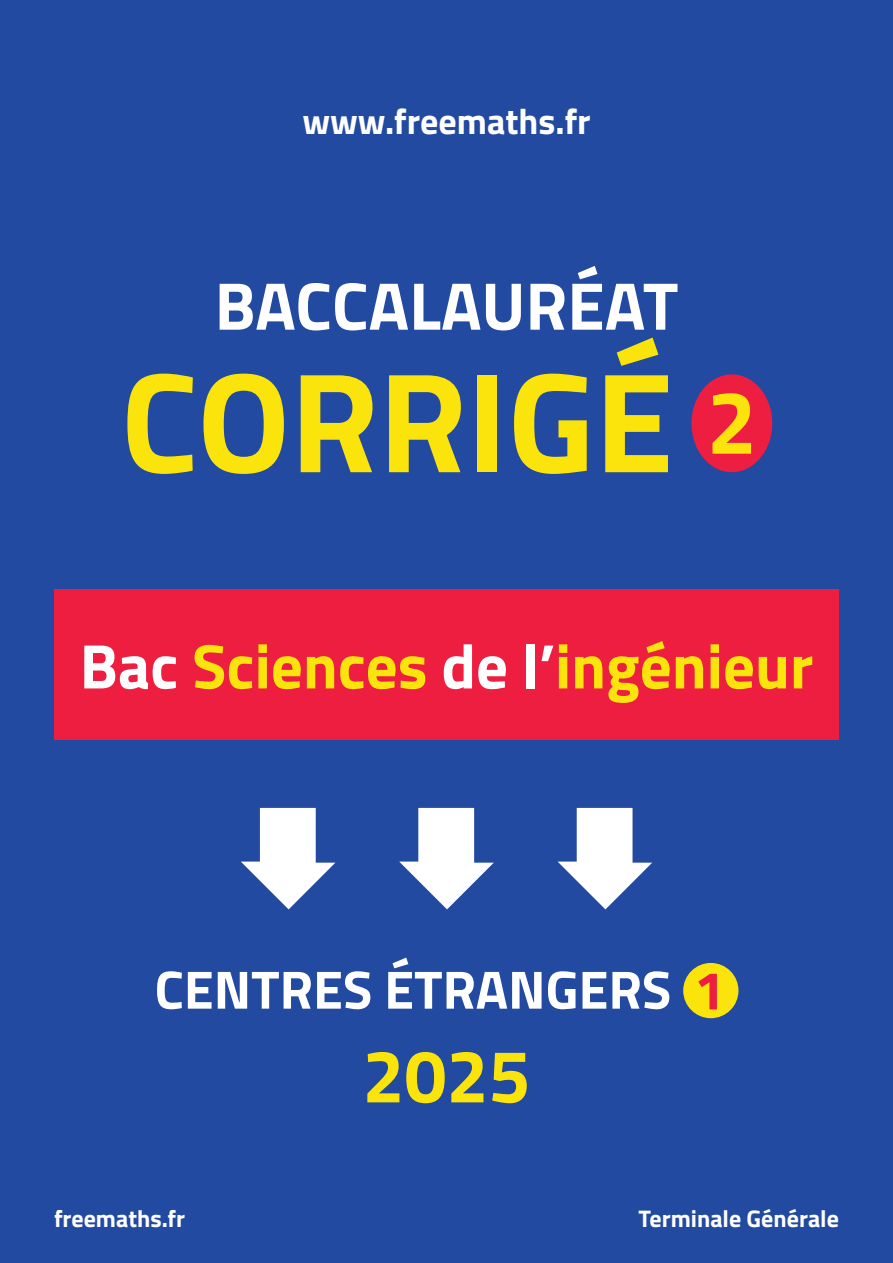
<style>
.page{position:relative;width:893px;height:1263px;background:#214aa0}
.page>*{position:absolute;margin:0;border:0;box-sizing:border-box;transform-origin:0 0}
.t1{font:700 142.5px "Titillium";color:#fbe30c}
.t2{font:700 75px "Titillium";color:#fbe30c}
.t3{font:700 67.5px "Titillium";color:#fff}
.t4{font:700 63px "Titillium";color:#fbe30c}
.t5{font:700 54px "Titillium";color:#fff}
.t6{font:700 36px "Titillium";color:#fff}
.t7{font:700 24px "Titillium";color:#fff}
.s1{font-size:90px}
.s2{color:#fff}
.s3{color:#ed1e40}
</style>
<div class="page">
<div style="left:691px;top:374px;width:81px;height:98px;background:#ed1e40;border-radius:50%"></div>
<svg style="left:241px;top:808px;width:94px;height:101px"></svg>
<svg style="left:399px;top:808px;width:95px;height:101px"></svg>
<svg style="left:558px;top:808px;width:94px;height:101px"></svg>
<div style="left:54px;top:589px;width:785px;height:151px;background:#ed1e40"></div>
<div style="left:683px;top:963px;width:55px;height:55px;background:#fbe30c;border-radius:50%"></div>
<h3 class="t6" style="left:302px;top:94px;width:290px">www.freemaths.fr</h3>
<h3 class="t3" style="left:215px;top:254px;width:465px">BACCALAURÉAT</h3>
<h1 class="t1" style="left:121px;top:313px;width:638px">CORRIGÉ <span class="s1">2</span></h1>
<h3 class="t4" style="left:80px;top:618px;width:735px"><span class="s2">Bac</span> Sciences <span class="s2">de l’</span>ingénieur</h3>
<p class="t5" style="left:154px;top:948px;width:572px">CENTRES ÉTRANGERS <span class="s3">1</span></p>
<h2 class="t2" style="left:362px;top:1019px;width:169px">2025</h2>
<p class="t7" style="left:54px;top:1200px;width:133px">freemaths.fr</p>
<p class="t7" style="left:639px;top:1200px;width:202px">Terminale Générale</p>
</div>
